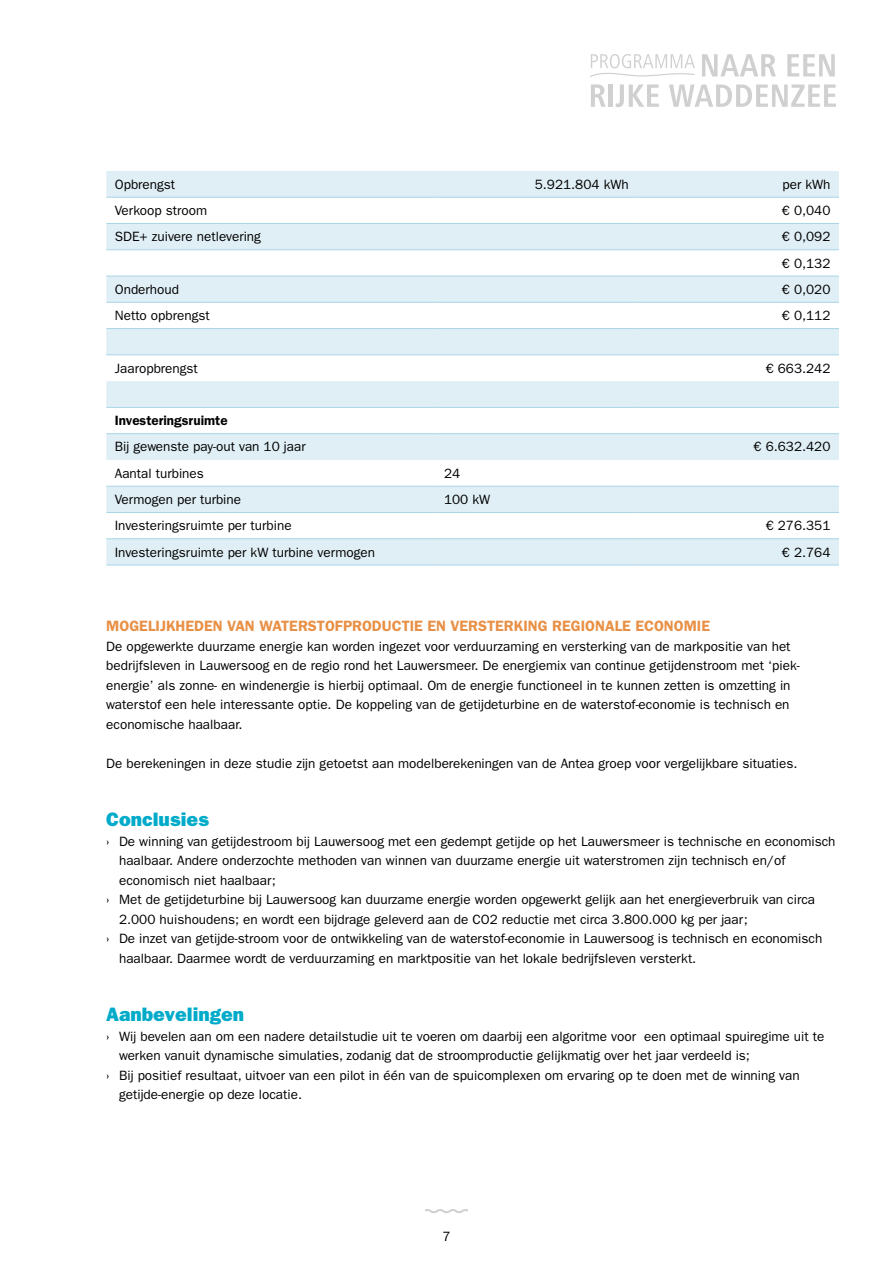
<style>
.page{position:relative;width:893px;height:1263px;background:#fff}
.page>*{position:absolute;margin:0;border:0;box-sizing:border-box;transform-origin:0 0}
.H2_Tussenkop_13{font:19.5px "ITC Franklin Gothic Std Hvy";color:#00abca}
.H3_Tussenkop_10{font:600 15px "ITC Franklin Gothic Std";color:#e89045}
.Celstijl{font:13.5px/19.5px "ITC Franklin Gothic Std";color:#000}
.Celstijl_heavy{font:600 13.5px "ITC Franklin Gothic Std";color:#000}
</style>
<div class="page">
<svg style="left:702px;top:54px;width:74px;height:22px"></svg>
<svg style="left:787px;top:54px;width:48px;height:22px"></svg>
<svg style="left:591px;top:85px;width:14px;height:22px"></svg>
<hr style="left:609px;top:85px;width:4px;height:22px;background:#d0d0d0">
<svg style="left:616px;top:85px;width:43px;height:22px"></svg>
<svg style="left:669px;top:85px;width:167px;height:22px"></svg>
<svg style="left:590px;top:54px;width:105px;height:23px"></svg>
<svg style="left:425px;top:1209px;width:43px;height:4px"></svg>
<svg style="left:106px;top:171px;width:733px;height:394px;fill:#e0eff6"></svg>
<hr style="left:106px;top:197px;width:330px;height:1px;background:#aad5e6">
<hr style="left:436px;top:197px;width:201px;height:1px;background:#aad5e6">
<hr style="left:637px;top:197px;width:202px;height:1px;background:#aad5e6">
<hr style="left:106px;top:223px;width:330px;height:1px;background:#aad5e6">
<hr style="left:436px;top:223px;width:201px;height:1px;background:#aad5e6">
<hr style="left:637px;top:223px;width:202px;height:1px;background:#aad5e6">
<hr style="left:106px;top:276px;width:330px;height:1px;background:#aad5e6">
<hr style="left:436px;top:276px;width:201px;height:1px;background:#aad5e6">
<hr style="left:637px;top:276px;width:202px;height:1px;background:#aad5e6">
<hr style="left:106px;top:328px;width:330px;height:1px;background:#aad5e6">
<hr style="left:436px;top:328px;width:201px;height:1px;background:#aad5e6">
<hr style="left:637px;top:328px;width:202px;height:1px;background:#aad5e6">
<hr style="left:106px;top:355px;width:330px;height:1px;background:#aad5e6">
<hr style="left:436px;top:355px;width:201px;height:1px;background:#aad5e6">
<hr style="left:637px;top:355px;width:202px;height:1px;background:#aad5e6">
<hr style="left:106px;top:407px;width:330px;height:1px;background:#aad5e6">
<hr style="left:436px;top:407px;width:201px;height:1px;background:#aad5e6">
<hr style="left:637px;top:407px;width:202px;height:1px;background:#aad5e6">
<hr style="left:106px;top:433px;width:330px;height:1px;background:#aad5e6">
<hr style="left:436px;top:433px;width:201px;height:1px;background:#aad5e6">
<hr style="left:637px;top:433px;width:202px;height:1px;background:#aad5e6">
<hr style="left:106px;top:486px;width:330px;height:1px;background:#aad5e6">
<hr style="left:436px;top:486px;width:201px;height:1px;background:#aad5e6">
<hr style="left:637px;top:486px;width:202px;height:1px;background:#aad5e6">
<hr style="left:106px;top:512px;width:330px;height:1px;background:#aad5e6">
<hr style="left:436px;top:512px;width:201px;height:1px;background:#aad5e6">
<hr style="left:637px;top:512px;width:202px;height:1px;background:#aad5e6">
<hr style="left:106px;top:538px;width:330px;height:1px;background:#aad5e6">
<hr style="left:436px;top:538px;width:201px;height:1px;background:#aad5e6">
<hr style="left:637px;top:538px;width:202px;height:1px;background:#aad5e6">
<hr style="left:106px;top:565px;width:330px;height:1px;background:#aad5e6">
<hr style="left:436px;top:565px;width:201px;height:1px;background:#aad5e6">
<hr style="left:637px;top:565px;width:202px;height:1px;background:#aad5e6">
<hr style="left:106px;top:249px;width:330px;height:1px;background:#aad5e6">
<hr style="left:436px;top:249px;width:201px;height:1px;background:#aad5e6">
<hr style="left:637px;top:249px;width:202px;height:1px;background:#aad5e6">
<hr style="left:106px;top:302px;width:330px;height:1px;background:#aad5e6">
<hr style="left:436px;top:302px;width:201px;height:1px;background:#aad5e6">
<hr style="left:637px;top:302px;width:202px;height:1px;background:#aad5e6">
<p class="Celstijl" style="left:115px;top:174px;width:62px">Opbrengst</p>
<p class="Celstijl" style="left:535px;top:174px;width:95px">5.921.804 kWh</p>
<p class="Celstijl" style="left:782px;top:174px;width:50px">per kWh</p>
<p class="Celstijl" style="left:115px;top:201px;width:94px">Verkoop stroom</p>
<p class="Celstijl" style="left:782px;top:201px;width:50px">€ 0,040</p>
<p class="Celstijl" style="left:115px;top:227px;width:148px">SDE+ zuivere netlevering</p>
<p class="Celstijl" style="left:782px;top:227px;width:50px">€ 0,092</p>
<p class="Celstijl" style="left:782px;top:253px;width:50px">€ 0,132</p>
<p class="Celstijl" style="left:115px;top:280px;width:66px">Onderhoud</p>
<p class="Celstijl" style="left:782px;top:280px;width:50px">€ 0,020</p>
<p class="Celstijl" style="left:115px;top:306px;width:97px">Netto opbrengst</p>
<p class="Celstijl" style="left:782px;top:306px;width:50px">€ 0,112</p>
<p class="Celstijl" style="left:115px;top:358px;width:85px">Jaaropbrengst</p>
<p class="Celstijl" style="left:766px;top:358px;width:66px">€ 663.242</p>
<p class="Celstijl_heavy" style="left:115px;top:413px;width:114px">Investeringsruimte</p>
<p class="Celstijl" style="left:115px;top:437px;width:192px">Bij gewenste pay-out van 10 jaar</p>
<p class="Celstijl" style="left:753px;top:437px;width:78px">€ 6.632.420</p>
<p class="Celstijl" style="left:115px;top:463px;width:91px">Aantal turbines</p>
<p class="Celstijl" style="left:444px;top:463px;width:18px">24</p>
<p class="Celstijl" style="left:115px;top:490px;width:128px">Vermogen per turbine</p>
<p class="Celstijl" style="left:444px;top:490px;width:48px">100 kW</p>
<p class="Celstijl" style="left:115px;top:516px;width:178px">Investeringsruimte per turbine</p>
<p class="Celstijl" style="left:766px;top:516px;width:66px">€ 276.351</p>
<p class="Celstijl" style="left:115px;top:542px;width:262px">Investeringsruimte per kW turbine vermogen</p>
<p class="Celstijl" style="left:782px;top:542px;width:50px">€ 2.764</p>
<h3 class="H3_Tussenkop_10" style="left:106px;top:617px;width:605px">MOGELIJKHEDEN VAN WATERSTOFPRODUCTIE EN VERSTERKING REGIONALE ECONOMIE</h3>
<p class="Celstijl" style="left:106px;top:636px;width:695px">De opgewerkte duurzame energie kan worden ingezet voor verduurzaming en versterking van de markpositie van het bedrijfsleven in Lauwersoog en de regio rond het Lauwersmeer. De energiemix van continue getijdenstroom met ‘piek&shy;energie’ als zonne- en windenergie is hierbij optimaal. Om de energie functioneel in te kunnen zetten is omzetting in waterstof een hele interessante optie. De koppeling van de getijdeturbine en de waterstof-economie is technisch en economische haalbaar.</p>
<p class="Celstijl" style="left:106px;top:753px;width:693px">De berekeningen in deze studie zijn getoetst aan modelberekeningen van de Antea groep voor vergelijkbare situaties.</p>
<p class="H2_Tussenkop_13" style="left:106px;top:808px;width:104px">Conclusies</p>
<p class="Celstijl" style="left:119px;top:831px;width:718px;text-indent:-13px">› De winning van getijdestroom bij Lauwersoog met een gedempt getijde op het Lauwersmeer is technische en economisch haalbaar. Andere onderzochte methoden van winnen van duurzame energie uit waterstromen zijn technisch en/of economisch niet haalbaar;</p>
<p class="Celstijl" style="left:119px;top:890px;width:697px;text-indent:-13px">› Met de getijdeturbine bij Lauwersoog kan duurzame energie worden opgewerkt gelijk aan het energieverbruik van circa<br>2.000 huishoudens; en wordt een bijdrage geleverd aan de CO2 reductie met circa 3.800.000 kg per jaar;</p>
<p class="Celstijl" style="left:119px;top:929px;width:705px;text-indent:-13px">› De inzet van getijde-stroom voor de ontwikkeling van de waterstof-economie in Lauwersoog is technisch en economisch haalbaar. Daarmee wordt de verduurzaming en marktpositie van het lokale bedrijfsleven versterkt.</p>
<p class="H2_Tussenkop_13" style="left:106px;top:1003px;width:139px">Aanbevelingen</p>
<p class="Celstijl" style="left:119px;top:1026px;width:707px;text-indent:-13px">› Wij bevelen aan om een nadere detailstudie uit te voeren om daarbij een algoritme voor een optimaal spuiregime uit te werken vanuit dynamische simulaties, zodanig dat de stroomproductie gelijkmatig over het jaar verdeeld is;</p>
<p class="Celstijl" style="left:119px;top:1065px;width:682px;text-indent:-13px">› Bij positief resultaat, uitvoer van een pilot in één van de spuicomplexen om ervaring op te doen met de winning van getijde-energie op deze locatie.</p>
<p class="Celstijl" style="left:442px;top:1226px;width:10px">7</p>
</div>
